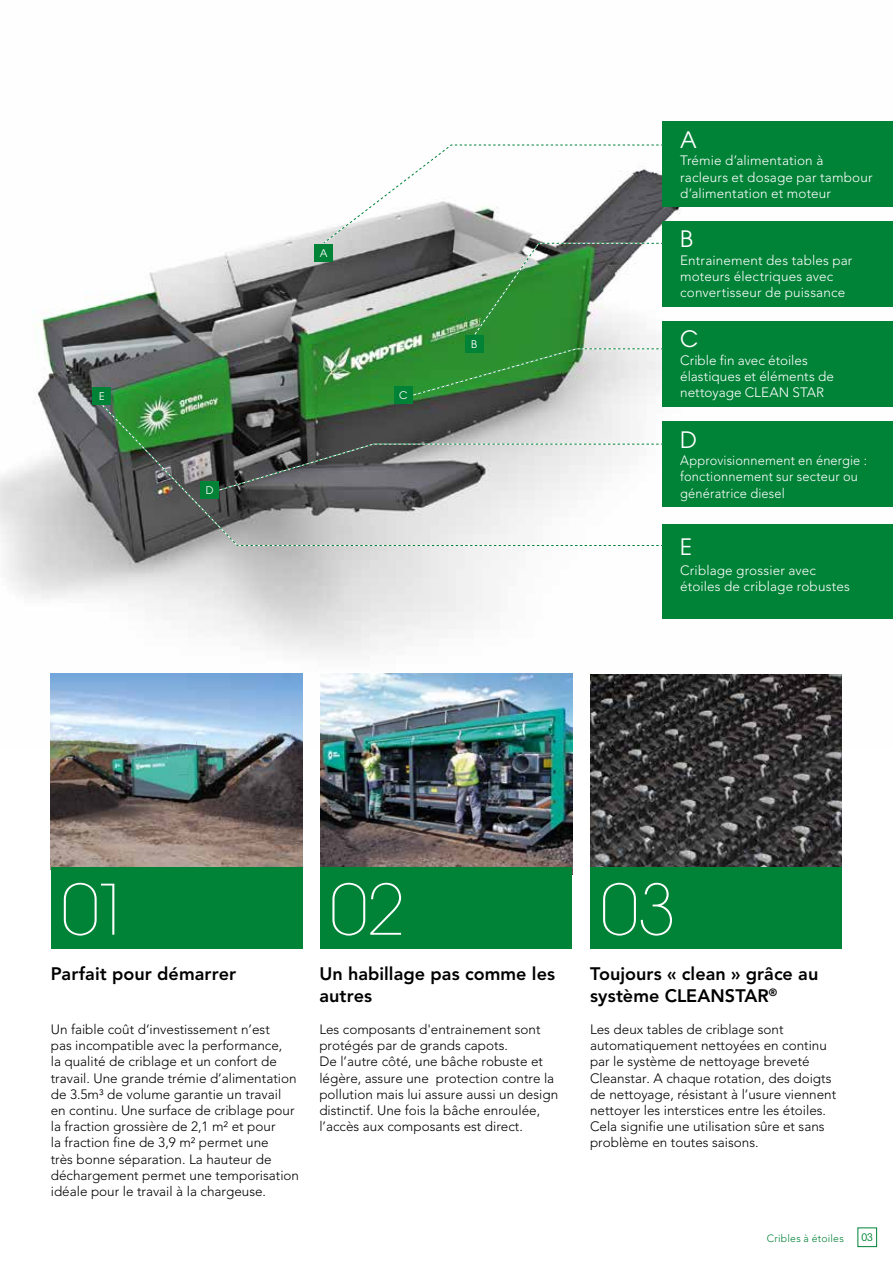
<style>
.page{position:relative;width:893px;height:1263px;background:#fff}
.page>*{position:absolute;margin:0;border:0;box-sizing:border-box;transform-origin:0 0}
.t1{font:200 69px "Avant Garde";color:#fff}
.t2{font:22.5px "Avant Garde";color:#fff}
.t3{font:800 18px/21.6px "Avenir";letter-spacing:.005em;color:#000}
.t4{font:300 13.5px/16.2px "Avenir";color:#000}
.t5{font:300 13.5px/16.2px "Avenir";letter-spacing:.01em;color:#fff}
.t6{font:300 13.5px/16.2px "Avenir";letter-spacing:.01em;color:#fff;scale:.95 1}
.t7{font:300 10.5px "Avenir";letter-spacing:.02em;color:#008237}
.t8{font:10.5px "Avant Garde";color:#fff}
.t9{font:condensed 10.5px "Avant Garde";color:#008237}
</style>
<div class="page">
<div style="left:858px;top:1228px;width:19px;height:19px;border:1px solid #008237"></div>
<img style="left:0;top:206px;width:893px;height:542px">
<img style="left:320px;top:673px;width:252px;height:194px">
<img style="left:51px;top:673px;width:251px;height:194px">
<div style="left:51px;top:867px;width:251px;height:81px;background:#008237"></div>
<div style="left:320px;top:867px;width:252px;height:81px;background:#008237"></div>
<div style="left:662px;top:121px;width:231px;height:85px;background:#008237"></div>
<div style="left:662px;top:221px;width:231px;height:85px;background:#008237"></div>
<div style="left:662px;top:321px;width:231px;height:85px;background:#008237"></div>
<div style="left:662px;top:422px;width:231px;height:85px;background:#008237"></div>
<div style="left:662px;top:525px;width:231px;height:94px;background:#008237"></div>
<div style="left:315px;top:244px;width:18px;height:18px;background:#008237"></div>
<svg style="left:323px;top:144px;width:340px;height:192px"></svg>
<svg style="left:412px;top:348px;width:251px;height:48px;background:#73a776"></svg>
<svg style="left:101px;top:404px;width:562px;height:142px"></svg>
<div style="left:465px;top:335px;width:18px;height:18px;background:#008237"></div>
<div style="left:394px;top:387px;width:18px;height:17px;background:#008237"></div>
<div style="left:201px;top:481px;width:18px;height:18px;background:#008237"></div>
<div style="left:93px;top:387px;width:18px;height:17px;background:#008237"></div>
<img style="left:590px;top:674px;width:252px;height:193px">
<div style="left:590px;top:867px;width:252px;height:81px;background:#008237"></div>
<p class="t8" style="left:99px;top:390px;width:7px">E</p>
<p class="t8" style="left:206px;top:484px;width:9px">D</p>
<p class="t8" style="left:320px;top:247px;width:9px">A</p>
<p class="t8" style="left:399px;top:389px;width:10px">C</p>
<p class="t8" style="left:471px;top:338px;width:8px">B</p>
<h1 class="t1" style="left:61px;top:869px;width:72px">01</h1>
<h1 class="t1" style="left:330px;top:869px;width:76px">02</h1>
<h2 class="t2" style="left:680px;top:127px;width:18px">A</h2>
<p class="t5" style="left:680px;top:153px;width:194px">Trémie d’alimentation à racleurs et dosage par tambour d’alimentation et moteur</p>
<h2 class="t2" style="left:680px;top:226px;width:14px">B</h2>
<p class="t5" style="left:680px;top:252px;width:174px">Entrainement des tables par moteurs électriques avec convertisseur de puissance</p>
<h2 class="t2" style="left:680px;top:325px;width:20px">C</h2>
<p class="t5" style="left:680px;top:352px;width:155px">Crible fin avec étoiles élastiques et éléments de nettoyage CLEAN STAR</p>
<h2 class="t2" style="left:680px;top:427px;width:18px">D</h2>
<p class="t6" style="left:680px;top:452px;width:198px">Approvisionnement en énergie : fonctionnement sur secteur ou génératrice diesel</p>
<h2 class="t2" style="left:680px;top:534px;width:14px">E</h2>
<p class="t5" style="left:680px;top:562px;width:171px">Criblage grossier avec étoiles de criblage robustes</p>
<h1 class="t1" style="left:600px;top:869px;width:77px">03</h1>
<h3 class="t3" style="left:51px;top:963px;width:187px">Parfait pour démarrer</h3>
<h3 class="t3" style="left:319px;top:963px;width:237px">Un habillage pas comme les autres</h3>
<h3 class="t3" style="left:590px;top:963px;width:230px">Toujours « clean » grâce au système CLEANSTAR<sup>®</sup></h3>
<p class="t4" style="left:51px;top:1021px;width:250px">Un faible coût d‘investissement n’est<br>pas incompatible avec la performance,<br>la qualité de criblage et un confort de travail. Une grande trémie d’alimentation de 3.5m³ de volume garantie un travail en continu. Une surface de criblage pour la fraction grossière de 2,1 m² et pour<br>la fraction fine de 3,9 m² permet une<br>très bonne séparation. La hauteur de déchargement permet une temporisation idéale pour le travail à la chargeuse.</p>
<p class="t4" style="left:319px;top:1021px;width:240px">Les composants d'entrainement sont protégés par de grands capots.<br>De l’autre côté, une bâche robuste et légère, assure une protection contre la pollution mais lui assure aussi un design distinctif. Une fois la bâche enroulée, l’accès aux composants est direct.</p>
<p class="t4" style="left:590px;top:1021px;width:248px">Les deux tables de criblage sont automatiquement nettoyées en continu par le système de nettoyage breveté Cleanstar. A chaque rotation, des doigts de nettoyage, résistant à l’usure viennent nettoyer les interstices entre les étoiles.<br>Cela signifie une utilisation sûre et sans problème en toutes saisons.</p>
<p class="t7" style="left:767px;top:1232px;width:79px">Cribles à étoiles</p>
<p class="t9" style="left:861px;top:1231px;width:13px">03</p>
</div>
